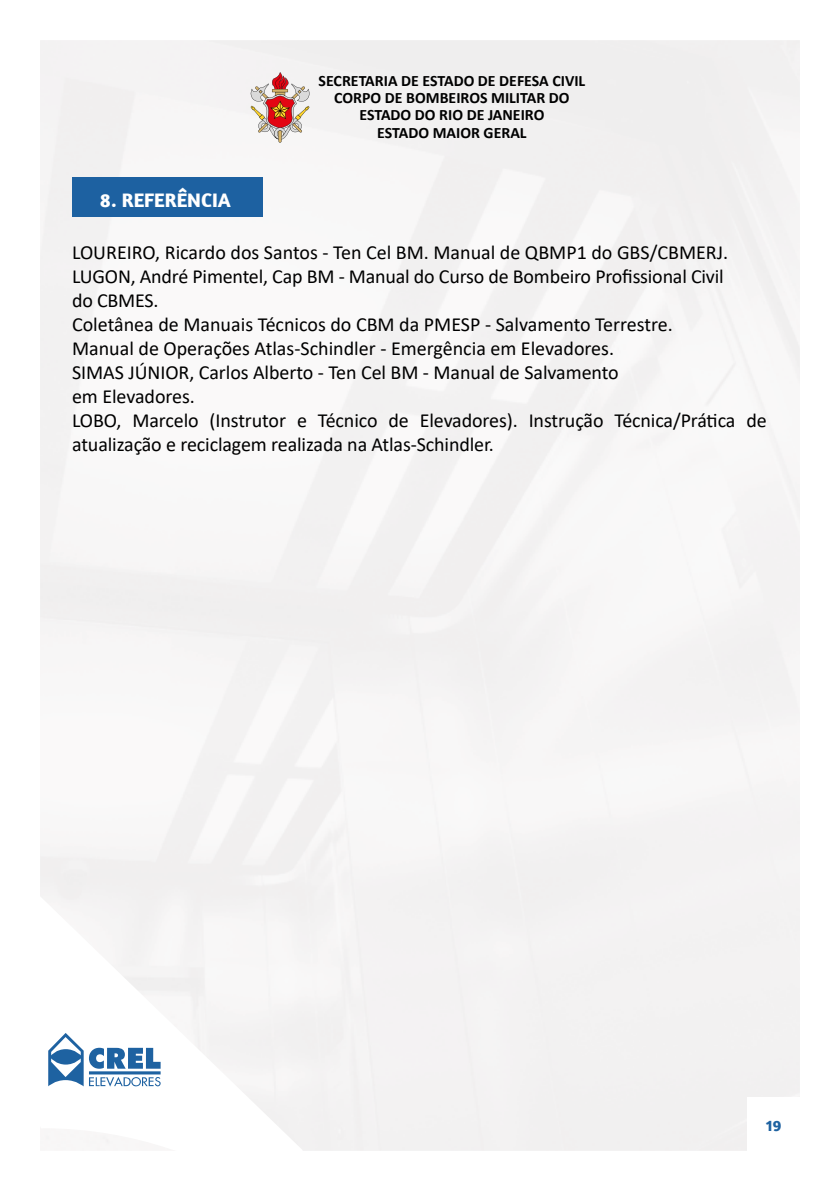
<style>
.page{position:relative;width:840px;height:1191px;background:#fff}
.page>*{position:absolute;margin:0;border:0;box-sizing:border-box;transform-origin:0 0}
.t1{font:20px/24px "Calibri";letter-spacing:-.005em;color:#000}
.t2{font:700 20px "Amaranth";color:#fff}
.t3{font:700 15.8px/17.2px "Calibri";color:#000;text-align:center}
.t4{font:700 15.8px "Amaranth";color:#1d61a1}
</style>
<div class="page">
<div style="left:0;top:0;width:839px;height:1191px;background:#f7f5f5"></div>
<svg style="left:250px;top:72px;width:60px;height:71px"></svg>
<div style="left:72px;top:177px;width:190px;height:40px;background:#1d61a1"></div>
<p class="t3" style="left:318px;top:72px;width:268px">SECRETARIA DE ESTADO DE DEFESA CIVIL<br>CORPO DE BOMBEIROS MILITAR DO<br>ESTADO DO RIO DE JANEIRO<br>ESTADO MAIOR GERAL</p>
<p class="t2" style="left:100px;top:187px;width:132px">8. REFERÊNCIA</p>
<p class="t1" style="left:72px;top:240px;width:695px">LOUREIRO, Ricardo dos Santos - Ten Cel BM. Manual de QBMP1 do GBS/CBMERJ.<br>LUGON, André Pimentel, Cap BM - Manual do Curso de Bombeiro Profissional Civil<br>do CBMES.<br>Coletânea de Manuais Técnicos do CBM da PMESP - Salvamento Terrestre.<br>Manual de Operações Atlas-Schindler - Emergência em Elevadores.<br>SIMAS JÚNIOR, Carlos Alberto - Ten Cel BM - Manual de Salvamento<br>em Elevadores.<br>LOBO, Marcelo (Instrutor e Técnico de Elevadores). Instrução Técnica/Prática de atualização e reciclagem realizada na Atlas-Schindler.</p>
<p class="t4" style="left:765px;top:1115px;width:17px">19</p>
</div>
